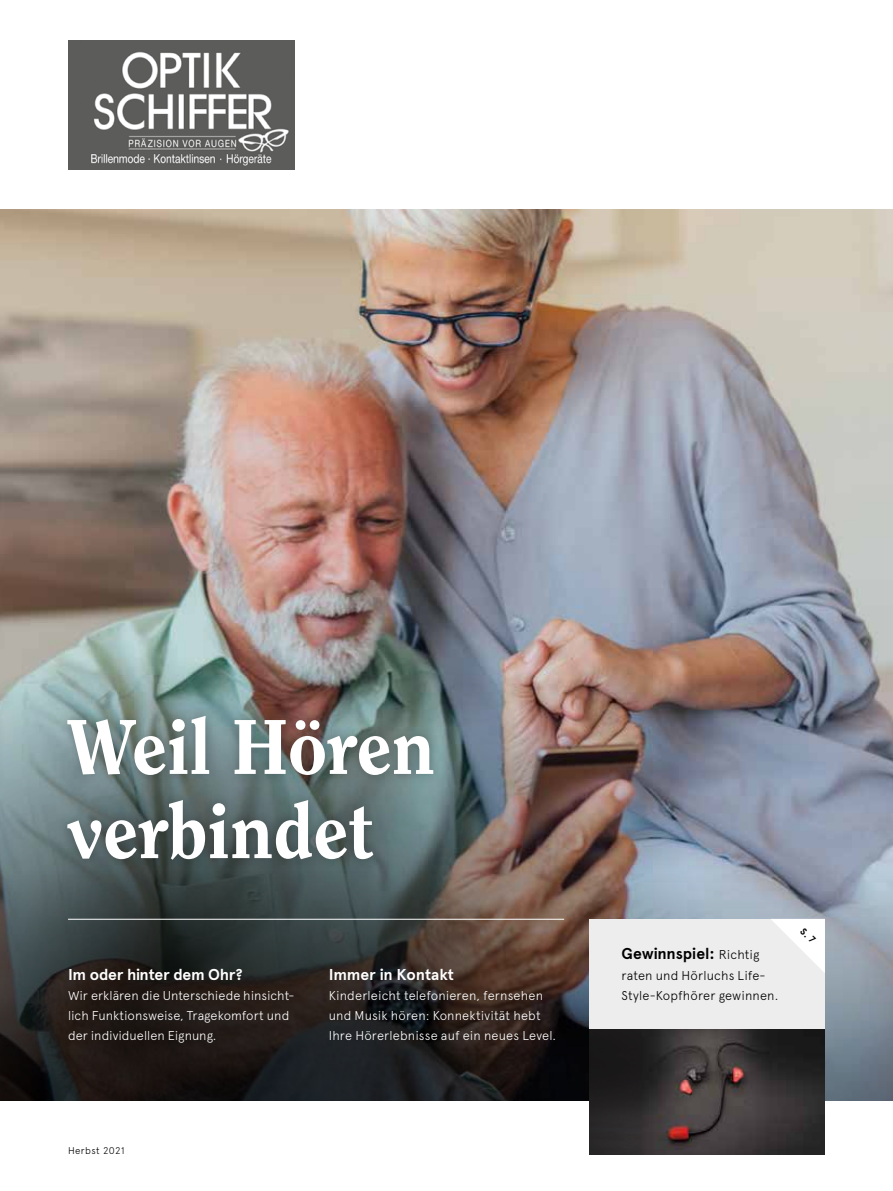
<style>
.page{position:relative;width:893px;height:1191px;background:#fff}
.page>*{position:absolute;margin:0;border:0;box-sizing:border-box;transform-origin:0 0}
.t1{font:800 76.5px/84.2px "Clearface IT Cby BT";color:#fff}
.t2{font:700 15.75px "Apercu";letter-spacing:-.015em;color:#fff}
.t3{font:700 15.75px "Apercu";letter-spacing:-.005em;color:#000}
.t4{font:300 12.75px/20.2px "Apercu";letter-spacing:.005em;color:#fff}
.t5{font:300 12.75px/20.2px "Apercu";letter-spacing:.01em;color:#000}
.t6{font:300 9.75px "Apercu";letter-spacing:.04em;color:#000}
.s1{font-weight:300;font-size:12.75px}
</style>
<div class="page">
<img style="left:0;top:210px;width:893px;height:659px">
<img style="left:15px;top:655px;width:705px;height:214px">
<svg style="left:0;top:869px;width:893px;height:232px;background:#414141"></svg>
<hr style="left:68px;top:919px;width:496px;height:1px;background:#fff">
<div style="left:56px;top:704px;width:389px;height:166px;background:#000;opacity:.3"></div>
<div style="left:590px;top:919px;width:235px;height:235px;background:#ededed"></div>
<img style="left:641px;top:1029px;width:184px;height:125px">
<img style="left:590px;top:1029px;width:51px;height:125px">
<img style="left:68px;top:41px;width:226px;height:128px">
<svg style="left:771px;top:919px;width:54px;height:54px"></svg>
<h1 class="t1" style="left:68px;top:704px;width:368px">Weil Hören verbindet</h1>
<p class="t2" style="left:68px;top:964px;width:176px">Im oder hinter dem Ohr?</p>
<p class="t4" style="left:68px;top:985px;width:228px">Wir erklären die Unterschiede hinsicht&shy;lich Funktionsweise, Tragekomfort und der individuellen Eignung.</p>
<p class="t2" style="left:329px;top:964px;width:127px">Immer in Kontakt</p>
<p class="t4" style="left:329px;top:985px;width:229px">Kinderleicht telefonieren, fernsehen und Musik hören: Konnektivität hebt<br>Ihre Hörerlebnisse auf ein neues Level.</p>
<p class="t6" style="left:68px;top:1145px;width:58px">Herbst 2021</p>
<p class="t3" style="left:621px;top:944px;width:139px">Gewinnspiel: <span class="s1">Richtig</span></p>
<p class="t5" style="left:621px;top:965px;width:158px">raten und Hörluchs Life-<br>Style-Kopfhörer gewinnen.</p>
</div>
